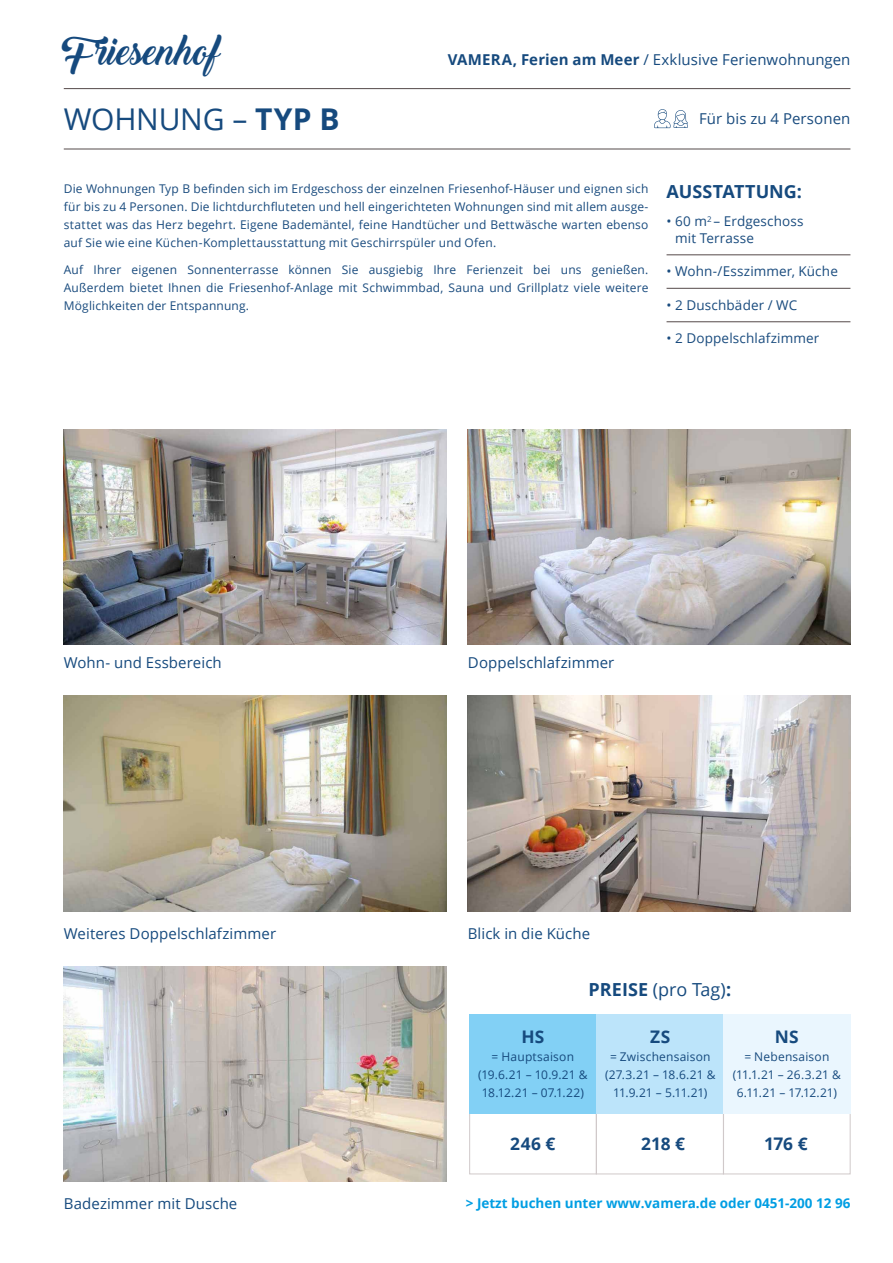
<style>
.page{position:relative;width:893px;height:1263px;background:#fff}
.page>*{position:absolute;margin:0;border:0;box-sizing:border-box;transform-origin:0 0}
.t1{font:900 37.5px "Backto";color:#164a7e}
.t2{font:30px "Open Sans";letter-spacing:-.005em;color:#164a7e}
.t3{font:18px "Open Sans";letter-spacing:-.005em;color:#164a7e}
.t4{font:700 18px "Open Sans";color:#164a7e}
.t5{font:700 17.4px "Open Sans";letter-spacing:.01em;color:#164a7e}
.t6{font:15px "Open Sans";letter-spacing:.005em;color:#164a7e}
.t7{font:15px "Open Sans";letter-spacing:.005em;color:#194b7e}
.t8{font:13.5px/16.5px "Open Sans";letter-spacing:.01em;color:#194b7e}
.t9{font:700 13.5px "Open Sans";color:#009ee3}
.t10{font:12px/18px "Open Sans";letter-spacing:.015em;color:#194b7e;text-align:justify}
.t11{font:12px/18px "Open Sans";letter-spacing:.01em;color:#164a7e;text-align:center}
.s1{font-weight:700}
</style>
<div class="page">
<hr style="left:64px;top:149px;width:786px;height:1px;background:#554a4a">
<hr style="left:64px;top:88px;width:786px;height:1px;background:#554a4a">
<svg style="left:469px;top:1113px;width:382px;height:61px"></svg>
<div style="left:469px;top:1014px;width:127px;height:99px;background:#82d0f5"></div>
<div style="left:596px;top:1014px;width:127px;height:99px;background:#bce4fa"></div>
<div style="left:723px;top:1014px;width:127px;height:99px;background:#eaf6fe"></div>
<img style="left:64px;top:429px;width:382px;height:215px">
<img style="left:468px;top:429px;width:382px;height:215px">
<img style="left:64px;top:696px;width:382px;height:215px">
<img style="left:468px;top:696px;width:382px;height:215px">
<img style="left:64px;top:966px;width:382px;height:216px">
<hr style="left:666px;top:254px;width:184px;height:1px;background:#554a4a">
<hr style="left:666px;top:288px;width:184px;height:1px;background:#554a4a">
<hr style="left:666px;top:321px;width:184px;height:1px;background:#554a4a">
<svg style="left:654px;top:109px;width:34px;height:19px"></svg>
<h1 class="t1" style="left:62px;top:30px;width:159px">Friesenhof</h1>
<h2 class="t2" style="left:64px;top:99px;width:277px">WOHNUNG – <span class="s1">TYP B</span></h2>
<p class="t6" style="left:448px;top:49px;width:404px"><span class="s1">VAMERA, Ferien am Meer</span> / Exklusive Ferienwohnungen</p>
<p class="t7" style="left:699px;top:109px;width:153px">Für bis zu 4 Personen</p>
<p class="t10" style="left:64px;top:180px;width:586px">Die Wohnungen Typ B befinden sich im Erdgeschoss der einzelnen Friesenhof-Häuser und eignen sich für bis zu 4 Personen. Die lichtdurchfluteten und hell eingerichteten Wohnungen sind mit allem ausge&shy;stattet was das Herz begehrt. Eigene Bademäntel, feine Handtücher und Bettwäsche warten ebenso auf Sie wie eine Küchen-Komplettausstattung mit Geschirrspüler und Ofen.</p>
<p class="t10" style="left:64px;top:260px;width:586px">Auf Ihrer eigenen Sonnenterrasse können Sie ausgiebig Ihre Ferienzeit bei uns genießen.<br>Außerdem bietet Ihnen die Friesenhof-Anlage mit Schwimmbad, Sauna und Grillplatz viele weitere Möglichkeiten der Entspannung.</p>
<h3 class="t4" style="left:666px;top:179px;width:137px">AUSSTATTUNG:</h3>
<p class="t8" style="left:675px;top:213px;width:130px;text-indent:-9px">• 60 m<sup>2</sup> – Erdgeschoss mit Terrasse</p>
<p class="t8" style="left:666px;top:263px;width:173px">• Wohn-/Esszimmer, Küche</p>
<p class="t8" style="left:666px;top:296px;width:132px">• 2 Duschbäder / WC</p>
<p class="t8" style="left:666px;top:330px;width:154px">• 2 Doppelschlafzimmer</p>
<p class="t6" style="left:64px;top:653px;width:159px">Wohn- und Essbereich</p>
<p class="t6" style="left:468px;top:653px;width:148px">Doppelschlafzimmer</p>
<p class="t6" style="left:64px;top:923px;width:214px">Weiteres Doppelschlafzimmer</p>
<p class="t6" style="left:468px;top:923px;width:124px">Blick in die Küche</p>
<h3 class="t3" style="left:589px;top:977px;width:144px"><span class="s1">PREISE</span> (pro Tag)<span class="s1">:</span></h3>
<h3 class="t5" style="left:521px;top:1024px;width:24px">HS</h3>
<p class="t11" style="left:478px;top:1047px;width:111px">= Hauptsaison (19.6.21 – 10.9.21 &amp;<br>18.12.21 – 07.1.22)</p>
<h3 class="t5" style="left:650px;top:1024px;width:22px">ZS</h3>
<p class="t11" style="left:605px;top:1047px;width:112px">= Zwischensaison (27.3.21 – 18.6.21 &amp;<br>11.9.21 – 5.11.21)</p>
<h3 class="t5" style="left:775px;top:1024px;width:25px">NS</h3>
<p class="t11" style="left:733px;top:1047px;width:110px">= Nebensaison (11.1.21 – 26.3.21 &amp;<br>6.11.21 – 17.12.21)</p>
<p class="t6" style="left:64px;top:1193px;width:175px">Badezimmer mit Dusche</p>
<h3 class="t5" style="left:510px;top:1132px;width:47px">246 €</h3>
<h3 class="t5" style="left:641px;top:1132px;width:45px">218 €</h3>
<h3 class="t5" style="left:764px;top:1132px;width:45px">176 €</h3>
<p class="t9" style="left:466px;top:1194px;width:386px">&gt; Jetzt buchen unter www.vamera.de oder 0451-200 12 96</p>
</div>
